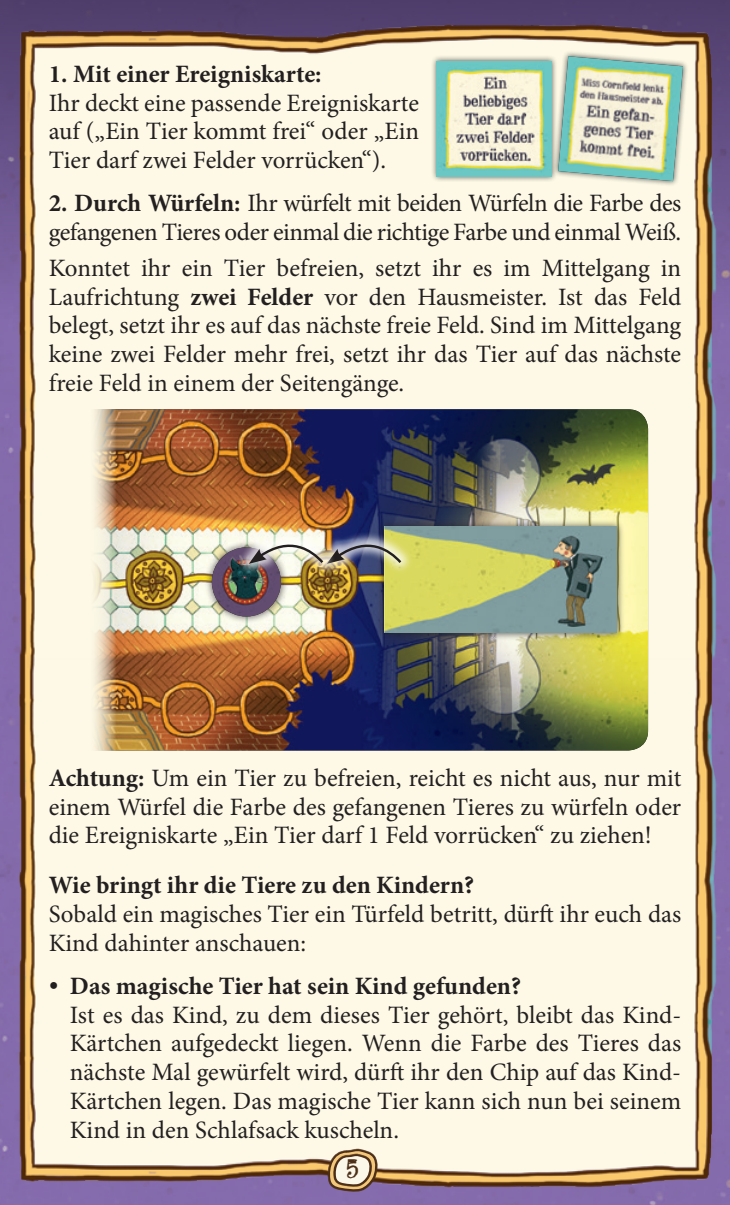
<style>
.page{position:relative;width:730px;height:1205px;background:#fff}
.page>*{position:absolute;margin:0;border:0;box-sizing:border-box;transform-origin:0 0}
.t1{font:25px/28.8px "Minion Pro";letter-spacing:-.005em;color:#231f20;text-align:justify}
.t2{font:700 25px "Minion Pro";color:#231f20}
.t3{font:25px "Blue Century";color:#4c2f16}
.s1{font-weight:700}
</style>
<div class="page">
<img style="left:0;top:886px;width:730px;height:319px">
<img style="left:0;top:0;width:730px;height:276px">
<img style="left:0;top:276px;width:730px;height:169px">
<img style="left:0;top:445px;width:730px;height:203px">
<img style="left:0;top:648px;width:730px;height:238px">
<svg style="left:327px;top:1146px;width:53px;height:47px;background:#c0ac99"></svg>
<div style="left:552px;top:50px;width:137px;height:137px;background:#231f20;opacity:.75"></div>
<img style="left:558px;top:56px;width:125px;height:125px">
<div style="left:431px;top:55px;width:127px;height:127px;background:#231f20;opacity:.75"></div>
<img style="left:437px;top:61px;width:115px;height:115px">
<img style="left:89px;top:409px;width:559px;height:341px">
<div style="left:376px;top:519px;width:249px;height:122px;background:#231f20;opacity:.75"></div>
<img style="left:384px;top:527px;width:233px;height:106px">
<div style="left:204px;top:539px;width:85px;height:85px;background:#231f20;opacity:.75"></div>
<img style="left:212px;top:547px;width:69px;height:69px;border-radius:35px">
<img style="left:232px;top:510px;width:188px;height:103px">
<p class="t2" style="left:49px;top:56px;width:274px">1. Mit einer Ereigniskarte:</p>
<p class="t1" style="left:49px;top:88px;width:372px">Ihr deckt eine passende Ereigniskarte auf („Ein Tier kommt frei“ oder „Ein Tier darf zwei Felder vorrücken“).</p>
<p class="t1" style="left:49px;top:189px;width:634px"><span class="s1">2. Durch Würfeln:</span> Ihr würfelt mit beiden Würfeln die Farbe des gefangenen Tieres oder einmal die richtige Farbe und einmal Weiß.</p>
<p class="t1" style="left:49px;top:253px;width:634px">Konntet ihr ein Tier befreien, setzt ihr es im Mittelgang in Laufrichtung <span class="s1">zwei Felder</span> vor den Hausmeister. Ist das Feld belegt, setzt ihr es auf das nächste freie Feld. Sind im Mittelgang keine zwei Felder mehr frei, setzt ihr das Tier auf das nächste freie Feld in einem der Seitengänge.</p>
<p class="t1" style="left:49px;top:763px;width:634px"><span class="s1">Achtung:</span> Um ein Tier zu befreien, reicht es nicht aus, nur mit einem Würfel die Farbe des gefangenen Tieres zu würfeln oder die Ereigniskarte „Ein Tier darf 1 Feld vorrücken“ zu ziehen!</p>
<p class="t2" style="left:49px;top:868px;width:427px">Wie bringt ihr die Tiere zu den Kindern?</p>
<p class="t1" style="left:49px;top:900px;width:634px">Sobald ein magisches Tier ein Türfeld betritt, dürft ihr euch das<br>Kind dahinter anschauen:</p>
<p class="t2" style="left:49px;top:968px;width:474px">• Das magische Tier hat sein Kind gefunden?</p>
<p class="t1" style="left:70px;top:1000px;width:613px">Ist es das Kind, zu dem dieses Tier gehört, bleibt das Kind-Kärtchen aufgedeckt liegen. Wenn die Farbe des Tieres das nächste Mal gewürfelt wird, dürft ihr den Chip auf das Kind-Kärtchen legen. Das magische Tier kann sich nun bei seinem Kind in den Schlafsack kuscheln.</p>
<p class="t3" style="left:346px;top:1153px;width:14px">5</p>
</div>
